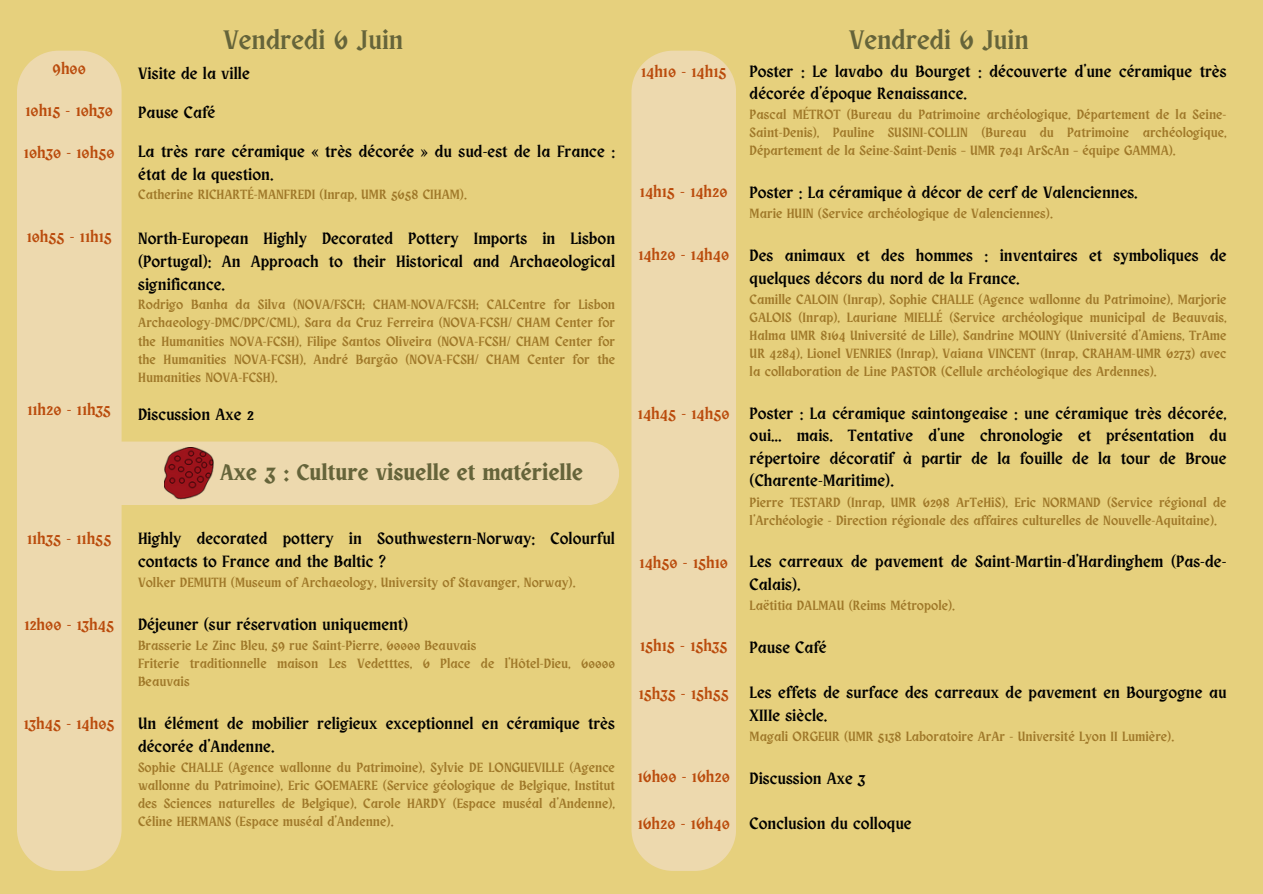
<style>
.page{position:relative;width:1263px;height:894px;background:#fff}
.page>*{position:absolute;margin:0;border:0;box-sizing:border-box;transform-origin:0 0}
.t1{font:27px "Obra Letra";color:#65643a}
.t2{font:700 22.5px "Obra Letra";color:#65643a}
.t3{font:16.5px/22.5px "Obra Letra";color:#000}
.t4{font:16.5px "Obra Letra";color:#ba4b0c}
.t5{font:13.5px/18px "Obra Letra";color:#9f7829;text-align:justify}
</style>
<div class="page">
<div style="left:0;top:0;width:1263px;height:893px;background:#e6d07d"></div>
<svg style="left:631px;top:51px;width:105px;height:819px;background:#ecd7a8"></svg>
<div style="left:17px;top:51px;width:105px;height:819px;background:#edd9ae"></div>
<div style="left:89px;top:441px;width:530px;height:64px;background:#edd9ae;border-radius:32px"></div>
<img style="left:164px;top:447px;width:50px;height:52px">
<p class="t4" style="left:53px;top:62px;width:35px">9h00</p>
<p class="t4" style="left:25px;top:103px;width:89px">10h15 - 10h30</p>
<h3 class="t4" style="left:24px;top:145px;width:92px">10h30 - 10h50</h3>
<p class="t4" style="left:27px;top:229px;width:87px">10h55 - 11h15</p>
<p class="t4" style="left:28px;top:401px;width:85px">11h20 - 11h35</p>
<h3 class="t4" style="left:27px;top:531px;width:86px">11h35 - 11h55</h3>
<p class="t4" style="left:24px;top:617px;width:91px">12h00 - 13h45</p>
<h3 class="t4" style="left:24px;top:716px;width:92px">13h45 - 14h05</h3>
<h3 class="t1" style="left:223px;top:28px;width:181px">Vendredi 6 Juin</h3>
<h3 class="t3" style="left:138px;top:63px;width:113px">Visite de la ville</h3>
<h3 class="t3" style="left:138px;top:102px;width:79px">Pause Café</h3>
<p class="t3" style="left:138px;top:141px;width:478px;line-height:23px">La très rare céramique « très décorée » du sud-est de la France : état de la question.</p>
<p class="t5" style="left:138px;top:187px;width:330px">Catherine RICHARTÉ-MANFREDI (Inrap, UMR 5658 CIHAM).</p>
<h2 class="t3" style="left:138px;top:228px;width:478px;line-height:23px;text-align:justify">North-European Highly Decorated Pottery Imports in Lisbon (Portugal): An Approach to their Historical and Archaeological significance.</h2>
<h3 class="t5" style="left:138px;top:297px;width:478px">Rodrigo Banha da Silva (NOVA/FSCH; CHAM-NOVA/FCSH; CALCentre for Lisbon Archaeology-DMC/DPC/CML), Sara da Cruz Ferreira (NOVA-FCSH/ CHAM Center for the Humanities NOVA-FCSH), Filipe Santos Oliveira (NOVA-FCSH/ CHAM Center for the Humanities NOVA-FCSH), André Bargão (NOVA-FCSH/ CHAM Center for the Humanities NOVA-FCSH).</h3>
<p class="t3" style="left:138px;top:403px;width:117px">Discussion Axe 2</p>
<h1 class="t2" style="left:220px;top:462px;width:364px">Axe 3 : Culture visuelle et matérielle</h1>
<h3 class="t3" style="left:138px;top:528px;width:478px">Highly decorated pottery in Southwestern-Norway: Colourful contacts to France and the Baltic ?</h3>
<h3 class="t5" style="left:138px;top:574px;width:439px">Volker DEMUTH (Museum of Archaeology, University of Stavanger, Norway).</h3>
<h3 class="t3" style="left:138px;top:614px;width:272px">Déjeuner (sur réservation uniquement)</h3>
<h3 class="t5" style="left:138px;top:637px;width:340px">Brasserie Le Zinc Bleu, 59 rue Saint-Pierre, 60000 Beauvais</h3>
<h3 class="t5" style="left:138px;top:655px;width:478px">Friterie traditionnelle maison Les Vedetttes, 6 Place de l'Hôtel-Dieu, 60000<br>Beauvais</h3>
<h1 class="t3" style="left:138px;top:713px;width:478px">Un élément de mobilier religieux exceptionnel en céramique très décorée d’Andenne.</h1>
<p class="t5" style="left:138px;top:759px;width:478px">Sophie CHALLE (Agence wallonne du Patrimoine), Sylvie DE LONGUEVILLE (Agence wallonne du Patrimoine), Eric GOEMAERE (Service géologique de Belgique, Institut des Sciences naturelles de Belgique), Carole HARDY (Espace muséal d’Andenne), Céline HERMANS (Espace muséal d’Andenne).</p>
<p class="t4" style="left:641px;top:64px;width:87px">14h10 - 14h15</p>
<p class="t4" style="left:640px;top:184px;width:89px">14h15 - 14h20</p>
<p class="t4" style="left:638px;top:247px;width:92px">14h20 - 14h40</p>
<p class="t4" style="left:638px;top:405px;width:93px">14h45 - 14h50</p>
<h3 class="t4" style="left:640px;top:555px;width:90px">14h50 - 15h10</h3>
<h3 class="t4" style="left:640px;top:638px;width:89px">15h15 - 15h35</h3>
<h3 class="t4" style="left:639px;top:685px;width:92px">15h35 - 15h55</h3>
<h3 class="t4" style="left:638px;top:768px;width:94px">16h00 - 16h20</h3>
<h3 class="t4" style="left:638px;top:816px;width:94px">16h20 - 16h40</h3>
<h3 class="t1" style="left:849px;top:28px;width:181px">Vendredi 6 Juin</h3>
<h3 class="t3" style="left:750px;top:61px;width:478px">Poster : Le lavabo du Bourget : découverte d’une céramique très décorée d’époque Renaissance.</h3>
<h3 class="t5" style="left:750px;top:107px;width:478px">Pascal MÉTROT (Bureau du Patrimoine archéologique, Département de la Seine-Saint-Denis), Pauline SUSINI-COLLIN (Bureau du Patrimoine archéologique, Département de la Seine-Saint-Denis – UMR 7041 ArScAn – équipe GAMMA).</h3>
<h3 class="t3" style="left:750px;top:182px;width:390px">Poster : La céramique à décor de cerf de Valenciennes.</h3>
<h3 class="t5" style="left:750px;top:206px;width:305px">Marie HUIN (Service archéologique de Valenciennes).</h3>
<h3 class="t3" style="left:750px;top:245px;width:478px">Des animaux et des hommes : inventaires et symboliques de quelques décors du nord de la France.</h3>
<h3 class="t5" style="left:750px;top:291px;width:478px">Camille CALOIN (Inrap), Sophie CHALLE (Agence wallonne du Patrimoine), Marjorie GALOIS (Inrap), Lauriane MIELLÉ (Service archéologique municipal de Beauvais, Halma UMR 8164 Université de Lille), Sandrine MOUNY (Université d’Amiens, TrAme UR 4284), Lionel VENRIES (Inrap), Vaiana VINCENT (Inrap, CRAHAM-UMR 6273) avec la collaboration de Line PASTOR (Cellule archéologique des Ardennes).</h3>
<h3 class="t3" style="left:750px;top:403px;width:478px;text-align:justify">Poster : La céramique saintongeaise : une céramique très décorée, oui… mais. Tentative d’une chronologie et présentation du répertoire décoratif à partir de la fouille de la tour de Broue (Charente-Maritime).</h3>
<h3 class="t5" style="left:750px;top:494px;width:478px">Pierre TESTARD (Inrap, UMR 6298 ArTeHiS), Eric NORMAND (Service régional de l’Archéologie - Direction régionale des affaires culturelles de Nouvelle-Aquitaine).</h3>
<h3 class="t3" style="left:750px;top:551px;width:478px">Les carreaux de pavement de Saint-Martin-d’Hardinghem (Pas-de-<br>Calais).</h3>
<h3 class="t5" style="left:750px;top:597px;width:207px">Laëtitia DALMAU (Reims Métropole).</h3>
<h3 class="t3" style="left:750px;top:637px;width:79px">Pause Café</h3>
<p class="t3" style="left:750px;top:682px;width:478px">Les effets de surface des carreaux de pavement en Bourgogne au<br>XIIIe siècle.</p>
<p class="t5" style="left:750px;top:728px;width:426px">Magali ORGEUR (UMR 5138 Laboratoire ArAr - Université Lyon II Lumière).</p>
<p class="t3" style="left:750px;top:767px;width:117px">Discussion Axe 3</p>
<h3 class="t3" style="left:750px;top:812px;width:164px">Conclusion du colloque</h3>
</div>
